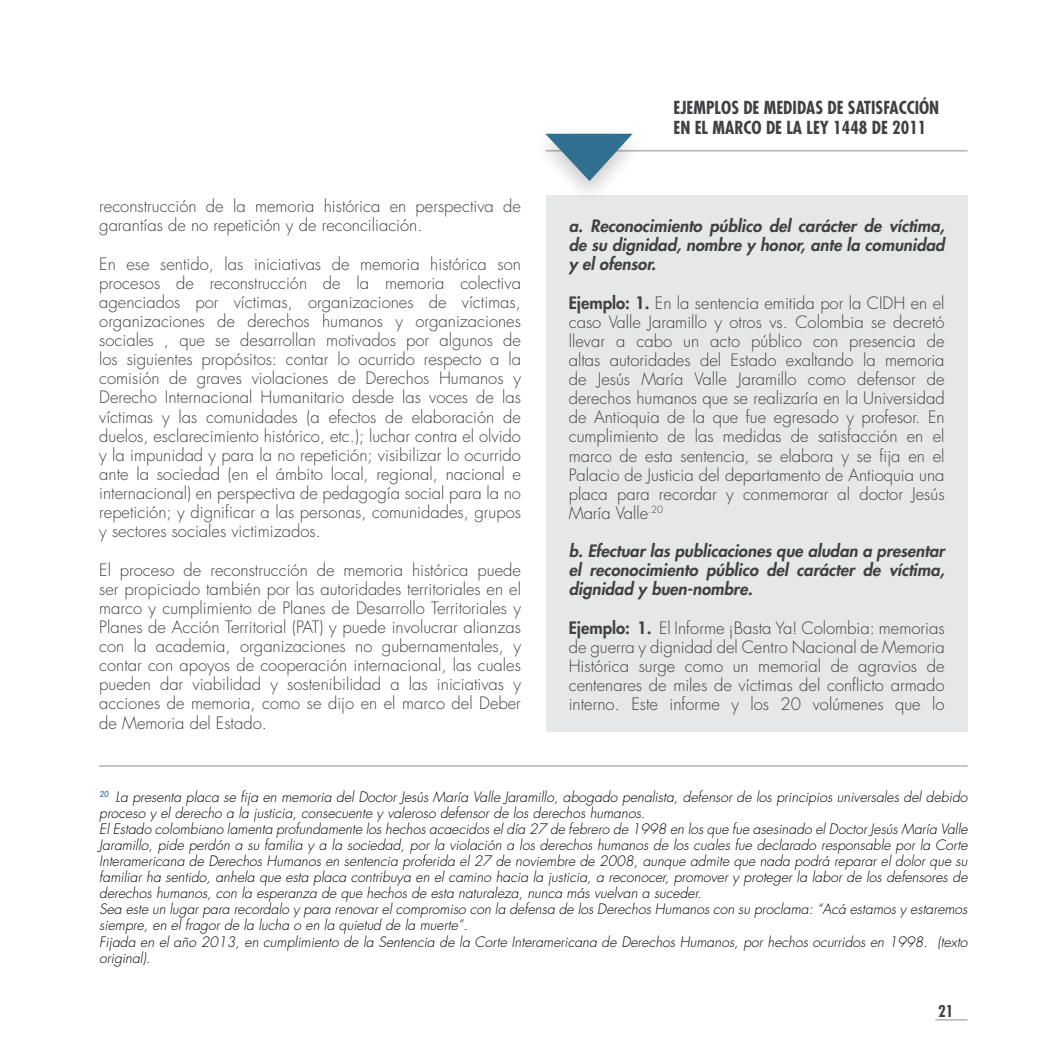
<style>
.page{position:relative;width:1042px;height:1042px;background:#fff}
.page>*{position:absolute;margin:0;border:0;box-sizing:border-box;transform-origin:0 0}
.t1{font:700 condensed 17.5px/20.1px "Futura Std";color:#414042}
.t2{font:300 16.62px/19.1px "Futura Std";color:#414042;text-align:justify}
.t3{font:italic 800 16.62px/19.1px "Futura Std";color:#414042;text-align:justify}
.t4{font:700 condensed 15.75px "Futura Std";color:#414042}
.t5{font:italic 300 14px/16.1px "Futura Std";color:#000}
.s1{font-weight:800}
</style>
<div class="page">
<hr style="left:935px;top:1019px;width:32px;height:1px;background:#bcbec0">
<div style="left:546px;top:195px;width:421px;height:537px;background:#e6e7e8"></div>
<hr style="left:546px;top:150px;width:421px;height:2px;background:#bcbec0">
<div style="left:532px;top:127px;width:114px;height:79px;background:#000;opacity:.2"></div>
<svg style="left:545px;top:134px;width:87px;height:47px"></svg>
<hr style="left:99px;top:765px;width:868px;height:2px;background:#bcbec0">
<p class="t2" style="left:99px;top:197px;width:423px">reconstrucción de la memoria histórica en perspectiva de garantías de no repetición y de reconciliación.</p>
<p class="t2" style="left:99px;top:254px;width:423px">En ese sentido, las iniciativas de memoria histórica son procesos de reconstrucción de la memoria colectiva agenciados por víctimas, organizaciones de víctimas, organizaciones de derechos humanos y organizaciones sociales , que se desarrollan motivados por algunos de los siguientes propósitos: contar lo ocurrido respecto a la comisión de graves violaciones de Derechos Humanos y Derecho Internacional Humanitario desde las voces de las víctimas y las comunidades (a efectos de elaboración de duelos, esclarecimiento histórico, etc.); luchar contra el olvido y la impunidad y para la no repetición; visibilizar lo ocurrido ante la sociedad (en el ámbito local, regional, nacional e internacional) en perspectiva de pedagogía social para la no repetición; y dignificar a las personas, comunidades, grupos y sectores sociales victimizados.</p>
<p class="t2" style="left:99px;top:560px;width:423px">El proceso de reconstrucción de memoria histórica puede ser propiciado también por las autoridades territoriales en el marco y cumplimiento de Planes de Desarrollo Territoriales y Planes de Acción Territorial (PAT) y puede involucrar alianzas con la academia, organizaciones no gubernamentales, y contar con apoyos de cooperación internacional, las cuales pueden dar viabilidad y sostenibilidad a las iniciativas y acciones de memoria, como se dijo en el marco del Deber de Memoria del Estado.</p>
<p class="t1" style="left:673px;top:97px;width:267px">EJEMPLOS DE MEDIDAS DE SATISFACCIÓN<br>EN EL MARCO DE LA LEY 1448 DE 2011</p>
<p class="t3" style="left:569px;top:217px;width:377px">a. Reconocimiento público del carácter de víctima, de su dignidad, nombre y honor, ante la comunidad y el ofensor.</p>
<p class="t2" style="left:569px;top:293px;width:377px"><span class="s1">Ejemplo: 1.</span> En la sentencia emitida por la CIDH en el caso Valle Jaramillo y otros vs. Colombia se decretó llevar a cabo un acto público con presencia de altas autoridades del Estado exaltando la memoria de Jesús María Valle Jaramillo como defensor de derechos humanos que se realizaría en la Universidad de Antioquia de la que fue egresado y profesor. En cumplimiento de las medidas de satisfacción en el marco de esta sentencia, se elabora y se fija en el Palacio de Justicia del departamento de Antioquia una placa para recordar y conmemorar al doctor Jesús María Valle<sup>.20</sup></p>
<p class="t3" style="left:569px;top:542px;width:377px">b. Efectuar las publicaciones que aludan a presentar el reconocimiento público del carácter de víctima, dignidad y buen-nombre.</p>
<p class="t2" style="left:569px;top:618px;width:377px"><span class="s1">Ejemplo: 1.</span> El Informe ¡Basta Ya! Colombia: memorias de guerra y dignidad del Centro Nacional de Memoria Histórica surge como un memorial de agravios de centenares de miles de víctimas del conflicto armado interno. Este informe y los 20 volúmenes que lo</p>
<p class="t5" style="left:99px;top:789px;width:870px"><sup>20</sup> La presenta placa se fija en memoria del Doctor Jesús María Valle Jaramillo, abogado penalista, defensor de los principios universales del debido proceso y el derecho a la justicia, consecuente y valeroso defensor de los derechos humanos.<br>El Estado colombiano lamenta profundamente los hechos acaecidos el día 27 de febrero de 1998 en los que fue asesinado el Doctor Jesús María Valle Jaramillo, pide perdón a su familia y a la sociedad, por la violación a los derechos humanos de los cuales fue declarado responsable por la Corte Interamericana de Derechos Humanos en sentencia proferida el 27 de noviembre de 2008, aunque admite que nada podrá reparar el dolor que su familiar ha sentido, anhela que esta placa contribuya en el camino hacia la justicia, a reconocer, promover y proteger la labor de los defensores de derechos humanos, con la esperanza de que hechos de esta naturaleza, nunca más vuelvan a suceder.<br>Sea este un lugar para recordalo y para renovar el compromiso con la defensa de los Derechos Humanos con su proclama: “Acá estamos y estaremos siempre, en el fragor de la lucha o en la quietud de la muerte”.<br>Fijada en el año 2013, en cumplimiento de la Sentencia de la Corte Interamericana de Derechos Humanos, por hechos ocurridos en 1998. (texto original).</p>
<p class="t4" style="left:938px;top:1001px;width:17px">21</p>
</div>
